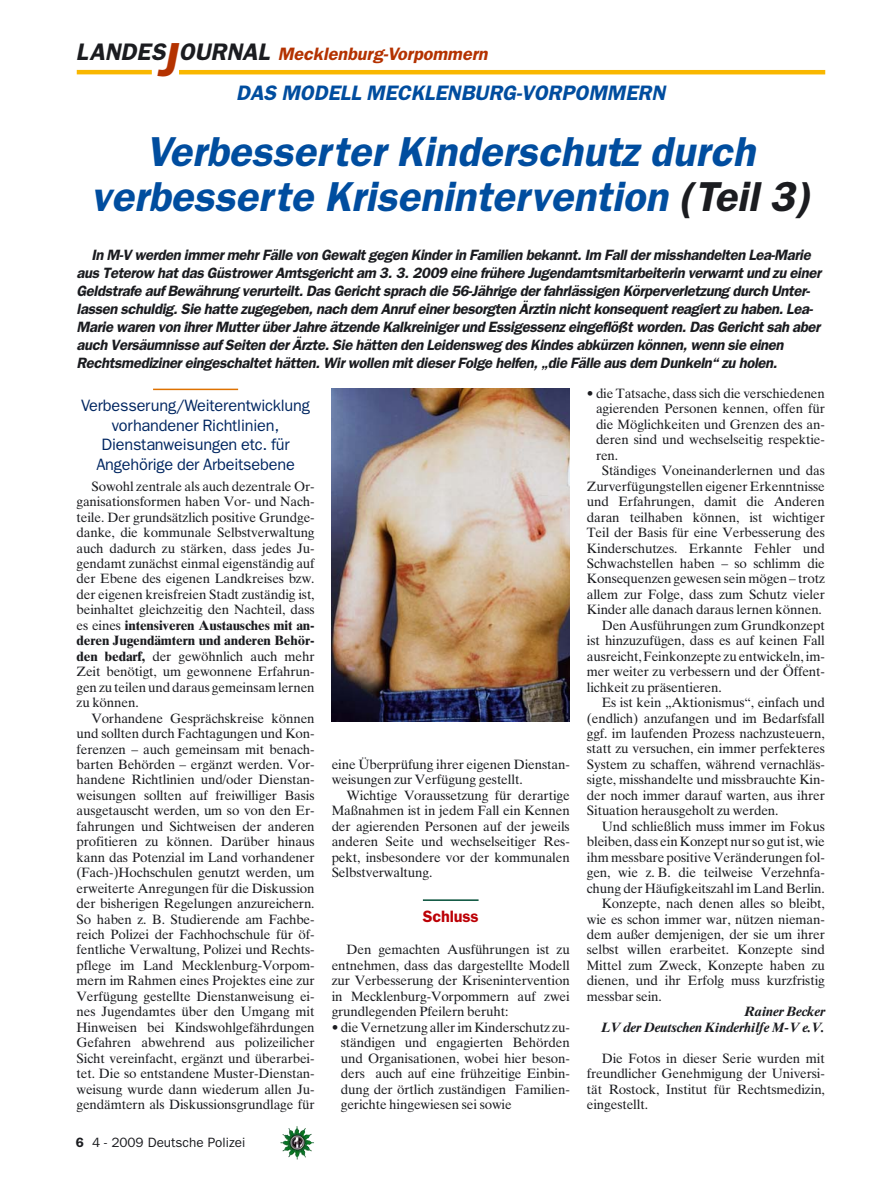
<style>
.page{position:relative;width:893px;height:1191px;background:#fff}
.page>*{position:absolute;margin:0;border:0;box-sizing:border-box;transform-origin:0 0}
.t1{font:italic 600 42px/45px "Franklin Gothic";color:#004d9f;text-align:center}
.t2{font:italic 600 21px "Franklin Gothic";color:#004d9f}
.t3{font:italic 600 18px "Franklin Gothic";color:#b43200}
.t4{font:16.5px/19.5px "Franklin Gothic";letter-spacing:-.01em;color:#002661;text-align:center}
.t5{font:600 16.5px "Franklin Gothic";letter-spacing:-.01em;color:#bc0006}
.t6{font:italic 600 15px/18px "Franklin Gothic";letter-spacing:-.025em;color:#1b1c20}
.t7{font:13.5px/15.5px "Times Ten";letter-spacing:-.01em;color:#1b1c20;text-align:justify}
.t8{font:italic 700 13.5px/15.5px "Times Ten";letter-spacing:-.02em;color:#1b1c20;text-align:right}
.t9{font:13.5px "Franklin Gothic";color:#1b1c20}
.s1{font-size:24px;color:#1b1c20}
.s2{font-size:48px}
.s3{color:#1b1c20}
.s4{font-weight:700}
.s5{font-weight:600}
</style>
<div class="page">
<img style="left:282px;top:1127px;width:32px;height:32px">
<hr style="left:153px;top:388px;width:85px;height:2px;background:#de7100">
<hr style="left:423px;top:899px;width:56px;height:2px;background:#004d36">
<hr style="left:77px;top:70px;width:75px;height:4px;background:#f9b700">
<hr style="left:179px;top:70px;width:646px;height:4px;background:#f9b700">
<img style="left:332px;top:388px;width:238px;height:333px">
<h3 class="t3" style="left:76px;top:48px;width:416px"><span class="s1">LANDES</span><span class="s2">J</span><span class="s1">OURNAL</span> Mecklenburg-Vorpommern</h3>
<h2 class="t2" style="left:236px;top:86px;width:434px">DAS MODELL MECKLENBURG-VORPOMMERN</h2>
<h1 class="t1" style="left:91px;top:133px;width:728px">Verbesserter Kinderschutz durch verbesserte Krisenintervention <span class="s3">(Teil 3)</span></h1>
<p class="t6" style="left:77px;top:247px;width:749px;text-indent:15px">In M-V werden immermehrFälle von Gewalt gegen Kinderin Familien bekannt.Im Falldermisshandelten Lea-Marie aus Teterow hat das GüstrowerAmtsgericht am 3. 3. 2009 eine frühere Jugendamtsmitarbeiterin verwarnt und zu einer Geldstrafe auf Bewährung verurteilt.Das Gericht sprach die 56-Jährige derfahrlässigen Körperverletzung durch Unter&shy;lassen schuldig.Sie hatte zugegeben,nach dem Anruf einerbesorgten Ärztin nicht konsequent reagiert zu haben.Lea-Marie waren von ihrerMutterüberJahre ätzende Kalkreinigerund Essigessenz eingeflößt worden.Das Gericht sah aber auch Versäumnisse auf Seiten derÄrzte.Sie hätten den Leidensweg des Kindes abkürzen können,wenn sie einen Rechtsmedizinereingeschaltet hätten.Wirwollen mit dieserFolge helfen,„die Fälle aus dem Dunkeln“ zu holen.</p>
<p class="t4" style="left:81px;top:397px;width:230px">Verbesserung/Weiterentwicklung vorhandener Richtlinien,<br>Dienstanweisungen etc. für<br>Angehörige der Arbeitsebene</p>
<p class="t7" style="left:77px;top:480px;width:240px;text-indent:15px">Sowohl zentrale als auch dezentrale Or&shy;ganisationsformen haben Vor- und Nach&shy;teile. Der grundsätzlich positive Grundge&shy;danke, die kommunale Selbstverwaltung auch dadurch zu stärken, dass jedes Ju&shy;gendamt zunächst einmal eigenständig auf der Ebene des eigenen Landkreises bzw. der eigenen kreisfreien Stadt zuständig ist, beinhaltet gleichzeitig den Nachteil, dass es eines <span class="s4">intensiveren Austausches mit an&shy;deren Jugendämtern und anderen Behör&shy;den bedarf,</span> der gewöhnlich auch mehr Zeit benötigt, um gewonnene Erfahrun&shy;gen zu teilen und daraus gemeinsam lernen zu können.</p>
<p class="t7" style="left:77px;top:711px;width:240px;text-indent:15px">Vorhandene Gesprächskreise können und sollten durch Fachtagungen und Kon&shy;ferenzen – auch gemeinsam mit benach&shy;barten Behörden – ergänzt werden. Vor&shy;handene Richtlinien und/oder Dienstan&shy;weisungen sollten auf freiwilliger Basis ausgetauscht werden, um so von den Er&shy;fahrungen und Sichtweisen der anderen profitieren zu können. Darüber hinaus kann das Potenzial im Land vorhandener (Fach-)Hochschulen genutzt werden, um erweiterte Anregungen für die Diskussion der bisherigen Regelungen anzureichern.<br>So haben z. B. Studierende am Fachbe&shy;reich Polizei der Fachhochschule für öf&shy;fentliche Verwaltung, Polizei und Rechts&shy;pflege im Land Mecklenburg-Vorpom&shy;mern im Rahmen eines Projektes eine zur Verfügung gestellte Dienstanweisung ei&shy;nes Jugendamtes über den Umgang mit Hinweisen bei Kindswohlgefährdungen Gefahren abwehrend aus polizeilicher Sicht vereinfacht, ergänzt und überarbei&shy;tet. Die so entstandene Muster-Dienstan&shy;weisung wurde dann wiederum allen Ju&shy;gendämtern als Diskussionsgrundlage für</p>
<p class="t9" style="left:76px;top:1137px;width:171px"><span class="s5">6</span> 4 - 2009 Deutsche Polizei</p>
<p class="t7" style="left:332px;top:758px;width:240px">eine Überprüfung ihrer eigenen Dienstan&shy;weisungen zur Verfügung gestellt.</p>
<p class="t7" style="left:332px;top:789px;width:240px;text-indent:15px">Wichtige Voraussetzung für derartige Maßnahmen ist in jedem Fall ein Kennen der agierenden Personen auf der jeweils anderen Seite und wechselseitiger Res - pekt, insbesondere vor der kommunalen Selbstverwaltung.</p>
<p class="t5" style="left:423px;top:911px;width:57px">Schluss</p>
<p class="t7" style="left:332px;top:943px;width:240px;text-indent:15px">Den gemachten Ausführungen ist zu entnehmen, dass das dargestellte Modell zur Verbesserung der Krisenintervention in Mecklenburg-Vorpommern auf zwei grundlegenden Pfeilern beruht:</p>
<p class="t7" style="left:341px;top:1020px;width:230px;text-indent:-9px">• die Vernetzung aller im Kinderschutz zu&shy;ständigen und engagierten Behörden und Organisationen, wobei hier beson&shy;ders auch auf eine frühzeitige Einbin&shy;dung der örtlich zuständigen Familien&shy;gerichte hingewiesen sei sowie</p>
<p class="t7" style="left:587px;top:387px;width:240px">• die Tatsache, dass sich die verschiedenen</p>
<p class="t7" style="left:596px;top:402px;width:230px">agierenden Personen kennen, offen für</p>
<p class="t7" style="left:596px;top:418px;width:230px">die Möglichkeiten und Grenzen des an-</p>
<p class="t7" style="left:596px;top:433px;width:230px">deren sind und wechselseitig respektie-</p>
<p class="t7" style="left:596px;top:449px;width:24px">ren.</p>
<p class="t7" style="left:602px;top:464px;width:225px">Ständiges Voneinanderlernen und das</p>
<p class="t7" style="left:587px;top:480px;width:240px">Zurverfügungstellen eigener Erkenntnisse</p>
<p class="t7" style="left:587px;top:495px;width:240px">und Erfahrungen, damit die Anderen</p>
<p class="t7" style="left:587px;top:510px;width:240px">daran teilhaben können, ist wichtiger</p>
<p class="t7" style="left:587px;top:526px;width:240px">Teil der Basis für eine Verbesserung des</p>
<p class="t7" style="left:587px;top:541px;width:240px">Kinderschutzes. Erkannte Fehler und</p>
<p class="t7" style="left:587px;top:557px;width:240px">Schwachstellen haben – so schlimm die</p>
<p class="t7" style="left:587px;top:572px;width:240px">Konsequenzen gewesen sein mögen – trotz</p>
<p class="t7" style="left:587px;top:588px;width:240px">allem zur Folge, dass zum Schutz vieler</p>
<p class="t7" style="left:587px;top:603px;width:237px">Kinder alle danach daraus lernen können.</p>
<p class="t7" style="left:602px;top:619px;width:225px">Den Ausführungen zum Grundkonzept</p>
<p class="t7" style="left:587px;top:634px;width:240px">ist hinzuzufügen, dass es auf keinen Fall</p>
<p class="t7" style="left:587px;top:650px;width:240px">ausreicht, Feinkonzepte zu entwickeln, im-</p>
<p class="t7" style="left:587px;top:665px;width:240px">mer weiter zu verbessern und der Öffent-</p>
<p class="t7" style="left:587px;top:680px;width:137px">lichkeit zu präsentieren.</p>
<p class="t7" style="left:602px;top:696px;width:225px">Es ist kein „Aktionismus“, einfach und</p>
<p class="t7" style="left:587px;top:711px;width:240px">(endlich) anzufangen und im Bedarfsfall</p>
<p class="t7" style="left:587px;top:727px;width:240px">ggf. im laufenden Prozess nachzusteuern,</p>
<p class="t7" style="left:587px;top:742px;width:240px">statt zu versuchen, ein immer perfekteres</p>
<p class="t7" style="left:587px;top:758px;width:240px">System zu schaffen, während vernachläs-</p>
<p class="t7" style="left:587px;top:773px;width:240px">sigte, misshandelte und missbrauchte Kin-</p>
<p class="t7" style="left:587px;top:789px;width:240px">der noch immer darauf warten, aus ihrer</p>
<p class="t7" style="left:587px;top:804px;width:193px">Situation herausgeholt zu werden.</p>
<p class="t7" style="left:602px;top:819px;width:225px">Und schließlich muss immer im Fokus</p>
<p class="t7" style="left:587px;top:835px;width:240px">bleiben, dass ein Konzept nur so gut ist, wie</p>
<p class="t7" style="left:587px;top:850px;width:240px">ihm messbare positive Veränderungen fol-</p>
<p class="t7" style="left:587px;top:866px;width:240px">gen, wie z. B. die teilweise Verzehnfa-</p>
<p class="t7" style="left:587px;top:881px;width:240px">chung der Häufigkeitszahl im Land Berlin.</p>
<p class="t7" style="left:602px;top:897px;width:225px">Konzepte, nach denen alles so bleibt,</p>
<p class="t7" style="left:587px;top:912px;width:240px">wie es schon immer war, nützen nieman-</p>
<p class="t7" style="left:587px;top:928px;width:240px">dem außer demjenigen, der sie um ihrer</p>
<p class="t7" style="left:587px;top:943px;width:240px">selbst willen erarbeitet. Konzepte sind</p>
<p class="t7" style="left:587px;top:959px;width:240px">Mittel zum Zweck, Konzepte haben zu</p>
<p class="t7" style="left:587px;top:974px;width:240px">dienen, und ihr Erfolg muss kurzfristig</p>
<p class="t7" style="left:587px;top:989px;width:77px">messbar sein.</p>
<p class="t8" style="left:602px;top:1005px;width:225px">Rainer Becker<br>LV der Deutschen Kinderhilfe M-V e.V.</p>
<p class="t7" style="left:587px;top:1051px;width:240px;text-indent:15px">Die Fotos in dieser Serie wurden mit freundlicher Genehmigung der Universi&shy;tät Rostock, Institut für Rechtsmedizin, eingestellt.</p>
</div>
